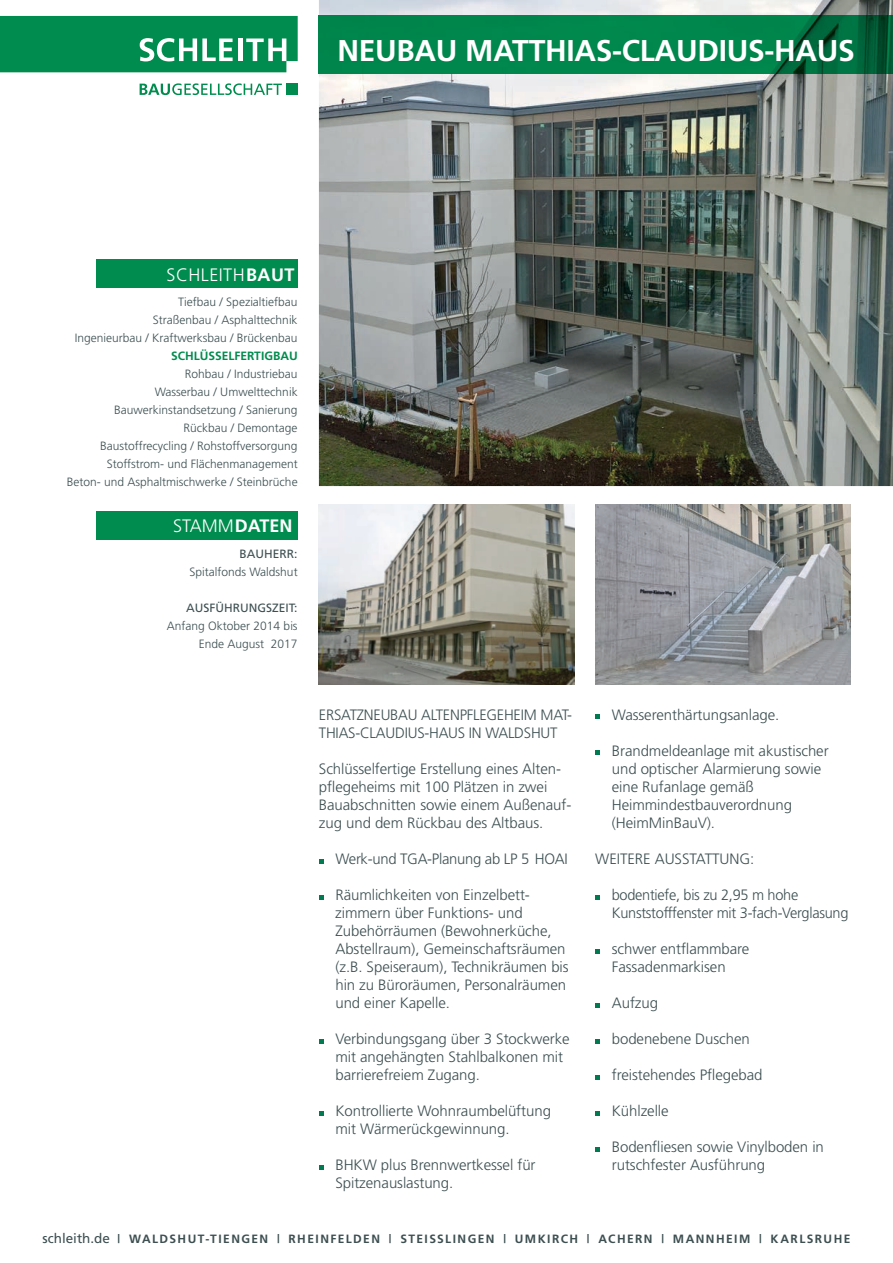
<style>
.page{position:relative;width:893px;height:1263px;background:#fff}
.page>*{position:absolute;margin:0;border:0;box-sizing:border-box;transform-origin:0 0}
.t1{font:700 30px "Frutiger";letter-spacing:-.01em;color:#fff}
.t2{font:300 18px "Frutiger";letter-spacing:.025em;color:#fff}
.t3{font:300 15px/18px "Frutiger";letter-spacing:-.005em;color:#3d4f51}
.t4{font:300 12px/18px "Frutiger";color:#3d4f51;text-align:right}
.t5{font:700 12px "Frutiger";letter-spacing:.12em;color:#3d4f51}
.t6{font:12px "Frutiger";color:#3d4f51}
.t7{font:700 12px "Frutiger";color:#008c4e}
.s1{font-weight:700}
.s2{font-weight:400;font-size:13.5px}
</style>
<div class="page">
<svg style="left:140px;top:83px;width:142px;height:12px"></svg>
<div style="left:286px;top:84px;width:12px;height:11px;background:#008c4e"></div>
<svg style="left:0;top:16px;width:298px;height:56px;background:#18965e"></svg>
<div style="left:96px;top:511px;width:202px;height:29px;background:#008c4e"></div>
<div style="left:96px;top:259px;width:202px;height:29px;background:#008c4e"></div>
<img style="left:319px;top:0;width:574px;height:486px">
<img style="left:319px;top:504px;width:255px;height:180px">
<svg style="left:319px;top:860px;width:4px;height:4px"></svg>
<svg style="left:319px;top:896px;width:4px;height:4px"></svg>
<svg style="left:319px;top:1040px;width:4px;height:4px"></svg>
<svg style="left:319px;top:1112px;width:4px;height:4px"></svg>
<svg style="left:319px;top:1166px;width:4px;height:4px"></svg>
<svg style="left:595px;top:714px;width:5px;height:5px"></svg>
<svg style="left:595px;top:750px;width:5px;height:5px"></svg>
<svg style="left:595px;top:896px;width:5px;height:4px"></svg>
<svg style="left:595px;top:950px;width:5px;height:4px"></svg>
<svg style="left:595px;top:1004px;width:5px;height:4px"></svg>
<svg style="left:595px;top:1040px;width:5px;height:4px"></svg>
<svg style="left:595px;top:1076px;width:5px;height:4px"></svg>
<svg style="left:595px;top:1112px;width:5px;height:4px"></svg>
<svg style="left:595px;top:1148px;width:5px;height:4px"></svg>
<img style="left:595px;top:504px;width:255px;height:180px">
<img style="left:319px;top:16px;width:574px;height:57px">
<h1 class="t1" style="left:337px;top:32px;width:519px">NEUBAU MATTHIAS-CLAUDIUS-HAUS</h1>
<p class="t2" style="left:167px;top:264px;width:129px">SCHLEITH<span class="s1">BAUT</span></p>
<p class="t4" style="left:75px;top:293px;width:224px">Tiefbau / Spezialtiefbau<br>Straßenbau / Asphalttechnik<br>Ingenieurbau / Kraftwerksbau / Brückenbau</p>
<p class="t7" style="left:171px;top:349px;width:128px">SCHLÜSSELFERTIGBAU</p>
<p class="t4" style="left:67px;top:365px;width:232px">Rohbau / Industriebau<br>Wasserbau / Umwelttechnik<br>Bauwerkinstandsetzung / Sanierung<br>Rückbau / Demontage<br>Baustoffrecycling / Rohstoffversorgung<br>Stoffstrom- und Flächenmanagement<br>Beton- und Asphaltmischwerke / Steinbrüche</p>
<p class="t2" style="left:173px;top:515px;width:121px">STAMM<span class="s1">DATEN</span></p>
<p class="t6" style="left:240px;top:547px;width:59px">BAUHERR:</p>
<p class="t4" style="left:189px;top:563px;width:110px">Spitalfonds Waldshut</p>
<p class="t6" style="left:186px;top:601px;width:113px">AUSFÜHRUNGSZEIT:</p>
<p class="t4" style="left:167px;top:617px;width:132px">Anfang Oktober 2014 bis<br>Ende August 2017</p>
<p class="t3" style="left:319px;top:706px;width:255px">ERSATZNEUBAU ALTENPFLEGEHEIM MAT-<br>THIAS-CLAUDIUS-HAUS IN WALDSHUT</p>
<p class="t3" style="left:319px;top:760px;width:254px">Schlüsselfertige Erstellung eines Alten&shy;pflegeheims mit 100 Plätzen in zwei Bauabschnitten sowie einem Außenauf&shy;zug und dem Rückbau des Altbaus.</p>
<p class="t3" style="left:335px;top:850px;width:234px">Werk-und TGA-Planung ab LP 5 HOAI</p>
<p class="t3" style="left:335px;top:886px;width:235px">Räumlichkeiten von Einzelbett&shy;zimmern über Funktions- und<br>Zubehörräumen (Bewohnerküche,<br>Abstellraum), Gemeinschaftsräumen (z.B. Speiseraum), Technikräumen bis hin zu Büroräumen, Personalräumen und einer Kapelle.</p>
<p class="t3" style="left:335px;top:1030px;width:236px">Verbindungsgang über 3 Stockwerke mit angehängten Stahlbalkonen mit barrierefreiem Zugang.</p>
<p class="t3" style="left:335px;top:1102px;width:217px">Kontrollierte Wohnraumbelüftung mit Wärmerückgewinnung.</p>
<p class="t3" style="left:335px;top:1156px;width:202px">BHKW plus Brennwertkessel für<br>Spitzenauslastung.</p>
<p class="t3" style="left:612px;top:706px;width:169px">Wasserenthärtungsanlage.</p>
<p class="t3" style="left:612px;top:742px;width:218px">Brandmeldeanlage mit akustischer und optischer Alarmierung sowie eine Rufanlage gemäß<br>Heimmindestbauverordnung (HeimMinBauV).</p>
<p class="t3" style="left:595px;top:850px;width:161px">WEITERE AUSSTATTUNG:</p>
<p class="t3" style="left:612px;top:886px;width:238px">bodentiefe, bis zu 2,95 m hohe<br>Kunststofffenster mit 3-fach-Verglasung</p>
<p class="t3" style="left:612px;top:940px;width:139px">schwer entflammbare<br>Fassadenmarkisen</p>
<p class="t3" style="left:612px;top:994px;width:48px">Aufzug</p>
<p class="t3" style="left:612px;top:1030px;width:139px">bodenebene Duschen</p>
<p class="t3" style="left:612px;top:1066px;width:152px">freistehendes Pflegebad</p>
<p class="t3" style="left:612px;top:1102px;width:58px">Kühlzelle</p>
<p class="t3" style="left:612px;top:1138px;width:214px">Bodenfliesen sowie Vinylboden in rutschfester Ausführung</p>
<p class="t5" style="left:43px;top:1231px;width:809px"><span class="s2">schleith.de</span> | WALDSHUT-TIENGEN | RHEINFELDEN | STEISSLINGEN | UMKIRCH | ACHERN | MANNHEIM | KARLSRUHE</p>
</div>
